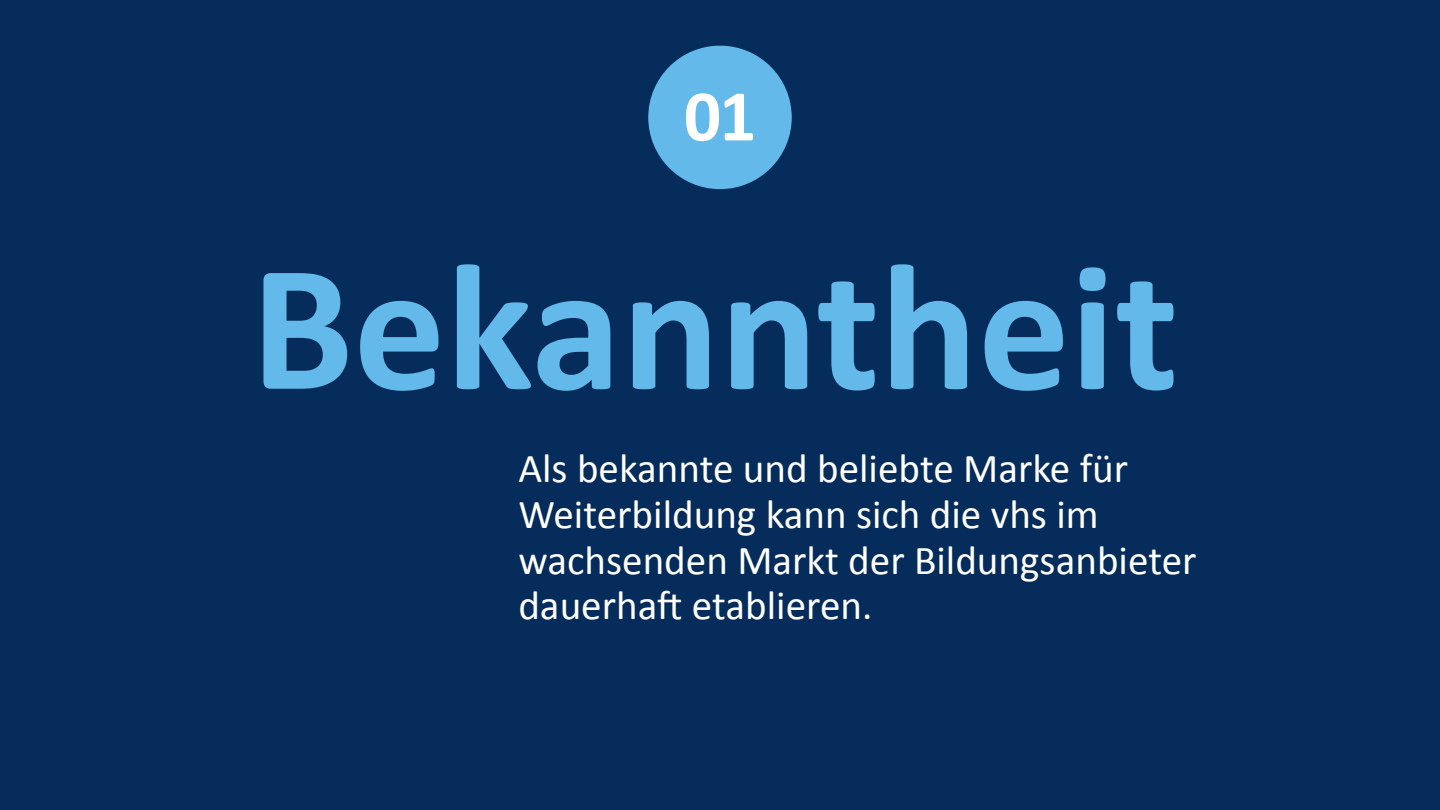
<style>
.page{position:relative;width:1440px;height:810px;background:#052c5a}
.page>*{position:absolute;margin:0;border:0;box-sizing:border-box;transform-origin:0 0}
.t1{font:700 183px "Calibri";color:#63b9e9}
.t2{font:700 73.2px "Calibri";color:#fff}
.t3{font:41.17px/45.8px "Calibri";color:#fff}
</style>
<div class="page">
<div style="left:648px;top:46px;width:144px;height:143px;background:#63b9e9;border-radius:50%"></div>
<h2 class="t2" style="left:684px;top:71px;width:74px">01</h2>
<h1 class="t1" style="left:251px;top:215px;width:929px">Bekanntheit</h1>
<p class="t3" style="left:518px;top:444px;width:680px">Als bekannte und beliebte Marke für Weiterbildung kann sich die vhs im wachsenden Markt der Bildungsanbieter dauerhaft etablieren.</p>
</div>
